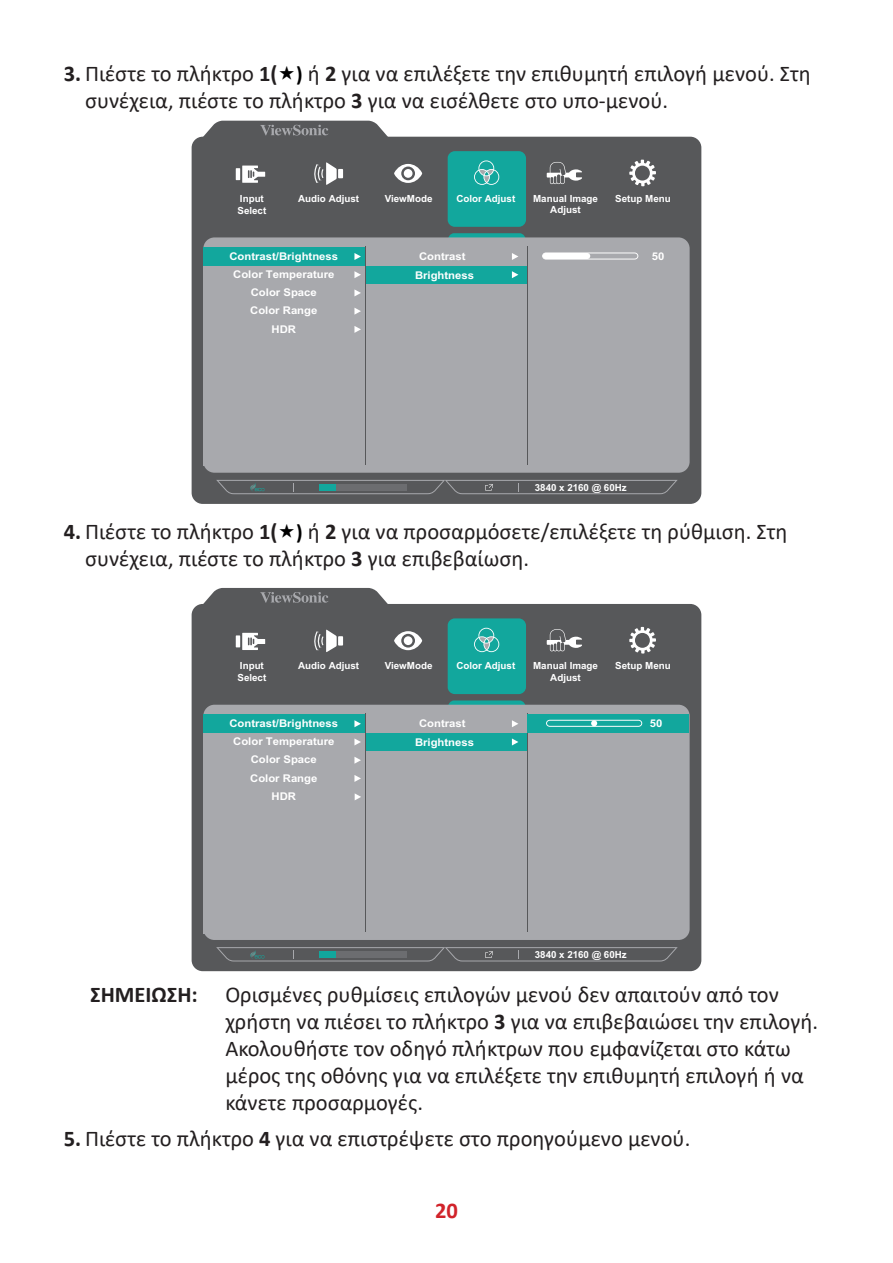
<style>
.page{position:relative;width:893px;height:1263px;background:#fff}
.page>*{position:absolute;margin:0;border:0;box-sizing:border-box;transform-origin:0 0}
.t1{font:22.5px/27px "Calibri";color:#231f20}
.t2{font:700 22.5px "Calibri";color:#d1232a}
.t3{font:700 10.65px/18.3px "Arial";color:#fff;text-align:center;scale:1.06 1}
.t4{font:700 9.75px/11.7px "Arial";color:#fff}
.s1{font-weight:700}
.s2{font-weight:700;font-size:21px;color:#000}
</style>
<div class="page">
<div style="left:192px;top:137px;width:509px;height:367px;background:#57585a;border-radius:11px"></div>
<svg style="left:449px;top:233px;width:76px;height:4px"></svg>
<div style="left:203px;top:237px;width:487px;height:236px;background:#a8a9ad;border-radius:11px"></div>
<div style="left:448px;top:151px;width:78px;height:76px;background:#12a79d;border-radius:7px"></div>
<svg style="left:354px;top:308px;width:7px;height:7px"></svg>
<svg style="left:354px;top:289px;width:7px;height:7px"></svg>
<div style="left:366px;top:266px;width:161px;height:18px;background:#12a79d"></div>
<svg style="left:354px;top:271px;width:7px;height:7px"></svg>
<div style="left:203px;top:247px;width:162px;height:19px;background:#12a79d"></div>
<svg style="left:354px;top:253px;width:7px;height:7px"></svg>
<svg style="left:512px;top:253px;width:6px;height:7px"></svg>
<svg style="left:512px;top:271px;width:6px;height:7px"></svg>
<div style="left:203px;top:448px;width:162px;height:18px;background:#a8a9ad"></div>
<hr style="left:527px;top:246px;width:1px;height:219px;background:#57585a">
<hr style="left:365px;top:246px;width:1px;height:219px;background:#57585a">
<svg style="left:216px;top:480px;width:462px;height:14px"></svg>
<svg style="left:198px;top:121px;width:195px;height:17px"></svg>
<svg style="left:542px;top:252px;width:96px;height:8px"></svg>
<div style="left:543px;top:253px;width:47px;height:6px;background:#fff;border-radius:3px"></div>
<svg style="left:354px;top:326px;width:7px;height:7px"></svg>
<svg style="left:629px;top:160px;width:27px;height:26px"></svg>
<svg style="left:474px;top:160px;width:25px;height:25px"></svg>
<svg style="left:394px;top:164px;width:28px;height:19px"></svg>
<div style="left:404px;top:169px;width:8px;height:9px;background:#fff;border-radius:50%"></div>
<svg style="left:547px;top:162px;width:35px;height:22px"></svg>
<hr style="left:236px;top:168px;width:4px;height:12px;background:#fff">
<svg style="left:242px;top:166px;width:23px;height:17px"></svg>
<div style="left:338px;top:169px;width:5px;height:9px;background:#fff"></div>
<svg style="left:314px;top:162px;width:23px;height:23px"></svg>
<div style="left:192px;top:604px;width:509px;height:367px;background:#57585a;border-radius:11px"></div>
<svg style="left:448px;top:700px;width:78px;height:5px"></svg>
<div style="left:203px;top:705px;width:487px;height:235px;background:#a8a9ad;border-radius:11px"></div>
<div style="left:448px;top:618px;width:78px;height:76px;background:#12a79d;border-radius:7px"></div>
<svg style="left:354px;top:775px;width:7px;height:7px"></svg>
<svg style="left:354px;top:757px;width:7px;height:7px"></svg>
<div style="left:366px;top:733px;width:161px;height:18px;background:#12a79d"></div>
<svg style="left:354px;top:738px;width:7px;height:7px"></svg>
<div style="left:203px;top:715px;width:162px;height:18px;background:#12a79d"></div>
<svg style="left:354px;top:720px;width:7px;height:7px"></svg>
<svg style="left:512px;top:720px;width:6px;height:7px"></svg>
<svg style="left:512px;top:738px;width:6px;height:7px"></svg>
<div style="left:203px;top:915px;width:162px;height:18px;background:#a8a9ad"></div>
<hr style="left:527px;top:713px;width:1px;height:219px;background:#57585a">
<hr style="left:365px;top:713px;width:1px;height:219px;background:#57585a">
<svg style="left:216px;top:947px;width:462px;height:14px"></svg>
<svg style="left:198px;top:588px;width:190px;height:17px"></svg>
<div style="left:528px;top:715px;width:161px;height:18px;background:#12a79d"></div>
<svg style="left:546px;top:720px;width:96px;height:7px"></svg>
<svg style="left:355px;top:793px;width:6px;height:7px"></svg>
<svg style="left:629px;top:627px;width:27px;height:26px"></svg>
<svg style="left:474px;top:628px;width:25px;height:24px"></svg>
<svg style="left:394px;top:631px;width:28px;height:19px"></svg>
<div style="left:404px;top:636px;width:8px;height:9px;background:#fff;border-radius:50%"></div>
<svg style="left:547px;top:629px;width:35px;height:22px"></svg>
<hr style="left:236px;top:635px;width:4px;height:12px;background:#fff">
<svg style="left:242px;top:633px;width:23px;height:17px"></svg>
<div style="left:338px;top:636px;width:5px;height:9px;background:#fff"></div>
<svg style="left:314px;top:629px;width:23px;height:23px"></svg>
<p class="t1" style="left:85px;top:59px;width:727px;text-indent:-21px"><span class="s1">3.</span> Πιέστε το πλήκτρο <span class="s1">1(</span> <span class="s2">)</span> ή <span class="s1">2</span> για να επιλέξετε την επιθυμητή επιλογή μενού. Στη συνέχεια, πιέστε το πλήκτρο <span class="s1">3</span> για να εισέλθετε στο υπο-μενού.</p>
<p class="t4" style="left:237px;top:193px;width:30px">Input<br>Select</p>
<p class="t4" style="left:298px;top:193px;width:63px">Audio Adjust</p>
<p class="t3" style="left:229px;top:247px;width:104px">Contrast/Brightness<br>Color Temperature<br>Color Space<br>Color Range<br>HDR</p>
<p class="t4" style="left:385px;top:193px;width:49px">ViewMode</p>
<p class="t4" style="left:456px;top:193px;width:60px">Color Adjust</p>
<p class="t4" style="left:533px;top:192px;width:66px">Manual Image</p>
<p class="t4" style="left:615px;top:193px;width:57px">Setup Menu</p>
<p class="t4" style="left:550px;top:204px;width:32px">Adjust</p>
<p class="t3" style="left:415px;top:246px;width:57px;line-height:19.2px">Contrast<br>Brightness</p>
<p class="t3" style="left:652px;top:247px;width:13px">50</p>
<p class="t4" style="left:535px;top:481px;width:93px">3840 x 2160 @ 60Hz</p>
<p class="t1" style="left:85px;top:518px;width:704px;text-indent:-21px"><span class="s1">4.</span> Πιέστε το πλήκτρο <span class="s1">1(</span> <span class="s2">)</span> ή <span class="s1">2</span> για να προσαρμόσετε/επιλέξετε τη ρύθμιση. Στη συνέχεια, πιέστε το πλήκτρο <span class="s1">3</span> για επιβεβαίωση.</p>
<p class="t4" style="left:237px;top:660px;width:30px">Input<br>Select</p>
<p class="t4" style="left:298px;top:660px;width:63px">Audio Adjust</p>
<p class="t3" style="left:229px;top:714px;width:104px">Contrast/Brightness<br>Color Temperature<br>Color Space<br>Color Range<br>HDR</p>
<p class="t4" style="left:385px;top:660px;width:49px">ViewMode</p>
<p class="t4" style="left:456px;top:660px;width:60px">Color Adjust</p>
<p class="t4" style="left:533px;top:660px;width:66px">Manual Image</p>
<p class="t4" style="left:615px;top:660px;width:57px">Setup Menu</p>
<p class="t4" style="left:550px;top:671px;width:32px">Adjust</p>
<p class="t3" style="left:415px;top:714px;width:57px;line-height:19.2px">Contrast<br>Brightness</p>
<p class="t3" style="left:650px;top:714px;width:13px">50</p>
<p class="t4" style="left:535px;top:949px;width:93px">3840 x 2160 @ 60Hz</p>
<p class="t1" style="left:225px;top:981px;width:594px;text-indent:-135px"><span class="s1">ΣΗΜΕΙΩΣΗ:</span> Ορισμένες ρυθμίσεις επιλογών μενού δεν απαιτούν από τον χρήστη να πιέσει το πλήκτρο <span class="s1">3</span> για να επιβεβαιώσει την επιλογή.<br>Ακολουθήστε τον οδηγό πλήκτρων που εμφανίζεται στο κάτω μέρος της οθόνης για να επιλέξετε την επιθυμητή επιλογή ή να κάνετε προσαρμογές.</p>
<p class="t1" style="left:64px;top:1124px;width:628px"><span class="s1">5.</span> Πιέστε το πλήκτρο <span class="s1">4</span> για να επιστρέψετε στο προηγούμενο μενού.</p>
<p class="t2" style="left:435px;top:1194px;width:24px">20</p>
</div>
